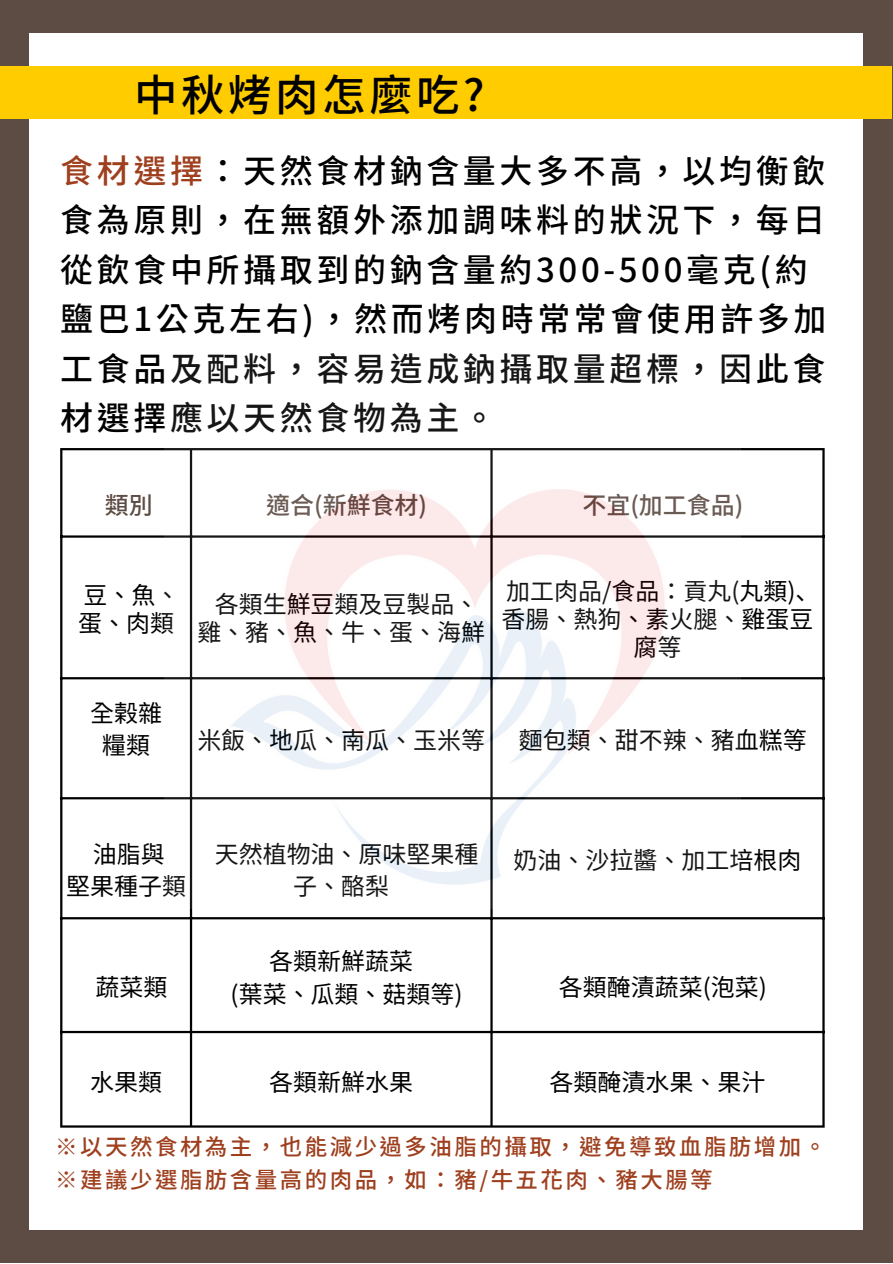
<style>
.page{position:relative;width:893px;height:1264px;background:#fff}
.page>*{position:absolute;margin:0;border:0;box-sizing:border-box;transform-origin:0 0}
.t1{font:500 43.5px "Source Han Sans SC";color:#000}
.t2{font:500 33px/49.5px "Source Han Sans SC";letter-spacing:.11em;color:#000}
.t3{font:24px/28px "Source Han Sans SC";color:#000;text-align:center}
.t4{font:500 24px "Source Han Sans SC";color:#5d4c44}
.t5{font:500 22.5px/33.8px "Source Han Sans SC";letter-spacing:.11em;color:#9e3f1e}
.s1{color:#9e3f1e}
</style>
<div class="page">
<div style="left:0;top:0;width:892px;height:1262px;background:#5d4c44"></div>
<div style="left:30px;top:33px;width:833px;height:1196px;background:#fff"></div>
<div style="left:0;top:66px;width:892px;height:53px;background:#fc0"></div>
<hr style="left:60px;top:450px;width:2px;height:675px;background:#000">
<hr style="left:190px;top:450px;width:2px;height:675px;background:#000">
<hr style="left:490px;top:450px;width:2px;height:675px;background:#000">
<hr style="left:822px;top:450px;width:2px;height:675px;background:#000">
<hr style="left:60px;top:448px;width:764px;height:2px;background:#000">
<hr style="left:60px;top:535px;width:764px;height:2px;background:#000">
<hr style="left:60px;top:677px;width:764px;height:2px;background:#000">
<hr style="left:60px;top:797px;width:764px;height:2px;background:#000">
<hr style="left:60px;top:917px;width:764px;height:2px;background:#000">
<hr style="left:60px;top:1030px;width:764px;height:3px;background:#000">
<hr style="left:60px;top:1125px;width:764px;height:2px;background:#000">
<img style="left:165px;top:448px;width:575px;height:460px">
<h1 class="t1" style="left:134px;top:60px;width:351px">中秋烤肉怎麼吃?</h1>
<h2 class="t2" style="left:60px;top:143px;width:767px"><span class="s1">食材選擇</span>： 天然食材鈉含量大多不高， 以均衡飲食為原則， 在無額外添加調味料的狀況下， 每日從飲食中所攝取到的鈉含量約300-500毫克(約鹽巴1公克左右)， 然而烤肉時常常會使用許多加工食品及配料， 容易造成鈉攝取量超標， 因此食材選擇應以天然食物為主。</h2>
<p class="t4" style="left:105px;top:486px;width:49px">類別</p>
<p class="t4" style="left:266px;top:486px;width:162px">適合(新鮮食材)</p>
<p class="t4" style="left:582px;top:486px;width:162px">不宜(加工食品)</p>
<p class="t3" style="left:78px;top:579px;width:96px;text-align:left">豆、魚、蛋、 肉類</p>
<p class="t3" style="left:197px;top:588px;width:289px">各類生鮮豆類及豆製品、<br>雞、豬、魚、牛、蛋、海鮮</p>
<p class="t3" style="left:501px;top:575px;width:319px">加工肉品/食品： 貢丸(丸類)、香腸、 熱狗、 素火腿、 雞蛋豆腐等</p>
<p class="t3" style="left:90px;top:695px;width:71px;line-height:32.5px">全榖雜糧類</p>
<p class="t3" style="left:197px;top:724px;width:287px">米飯、地瓜、南瓜、玉米等</p>
<p class="t3" style="left:519px;top:724px;width:287px">麵包類、 甜不辣、 豬血糕等</p>
<p class="t3" style="left:66px;top:836px;width:120px;line-height:32.5px">油脂與<br>堅果種子類</p>
<p class="t3" style="left:215px;top:836px;width:265px;line-height:32.5px">天然植物油、 原味堅果種子、酪梨</p>
<p class="t3" style="left:513px;top:844px;width:284px">奶油、 沙拉醬、 加工培根肉</p>
<p class="t3" style="left:95px;top:971px;width:72px">蔬菜類</p>
<p class="t3" style="left:230px;top:943px;width:233px;line-height:32.5px">各類新鮮蔬菜<br>(葉菜、 瓜類、 菇類等)</p>
<p class="t3" style="left:558px;top:971px;width:209px">各類醃漬蔬菜(泡菜)</p>
<p class="t3" style="left:90px;top:1065px;width:72px">水果類</p>
<p class="t3" style="left:269px;top:1065px;width:145px">各類新鮮水果</p>
<p class="t3" style="left:549px;top:1065px;width:217px">各類醃漬水果、 果汁</p>
<p class="t5" style="left:55px;top:1127px;width:757px">※以天然食材為主， 也能減少過多油脂的攝取， 避免導致血脂肪增加。※建議少選脂肪含量高的肉品， 如： 豬/牛五花肉、 豬大腸等</p>
</div>
